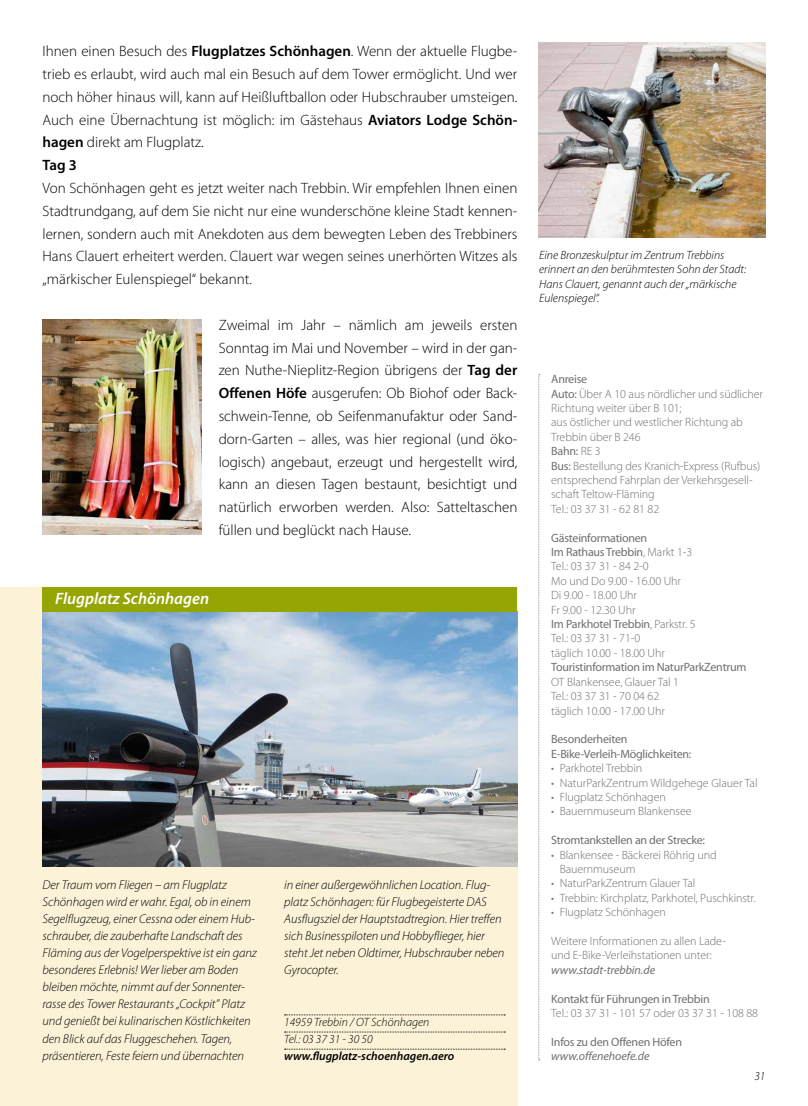
<style>
.page{position:relative;width:808px;height:1106px;background:#fff}
.page>*{position:absolute;margin:0;border:0;box-sizing:border-box;transform-origin:0 0}
.t1{font:italic 600 16.5px "Myriad Pro";color:#fff}
.t2{font:300 15px/22.8px "Myriad Pro";color:#000;text-align:justify}
.t3{font:italic 300 12.75px/17.1px "Myriad Pro";letter-spacing:-.005em;color:#000}
.t4{font:300 12px/14.4px "Myriad Pro";letter-spacing:-.005em;color:#6f6f6e}
.t5{font:italic 300 12px/14.4px "Myriad Pro";color:#000}
.t6{font:12px/14.4px "Myriad Pro";letter-spacing:-.02em;color:#6f6f6e}
.t7{font:italic 12px "Myriad Pro";letter-spacing:-.005em;color:#6f6f6e}
.t8{font:italic 600 12px "Myriad Pro";color:#000}
.s1{font-weight:600}
.s2{font-weight:400}
</style>
<div class="page">
<div style="left:0;top:587px;width:517px;height:519px;background:#fbf2d8"></div>
<img style="left:539px;top:43px;width:227px;height:194px">
<img style="left:43px;top:611px;width:474px;height:255px">
<svg style="left:285px;top:1014px;width:220px;height:1px"></svg>
<svg style="left:285px;top:1031px;width:220px;height:1px"></svg>
<svg style="left:285px;top:1048px;width:220px;height:1px"></svg>
<div style="left:43px;top:587px;width:474px;height:24px;background:#95a503"></div>
<svg style="left:538px;top:374px;width:2px;height:686px"></svg>
<img style="left:43px;top:319px;width:159px;height:215px">
<p class="t2" style="left:43px;top:40px;width:476px;text-align:left">I hnen einen Besuch des <span class="s1">Flugplatzes Schönhagen</span>. Wenn der aktuelle Flugbe&shy;trieb es erlaubt, wird auch mal ein Besuch auf dem Tower ermöglicht. Und wer noch höher hinaus will, kann auf Heißluftballon oder H ubschrauber umsteigen.<br>Auch eine Übernachtung ist möglich: im Gästehaus <span class="s1">Aviators Lodge Schön&shy;hagen</span> direkt am Flugplatz.<br><span class="s1">Tag 3</span></p>
<p class="t2" style="left:43px;top:177px;width:476px">Von Schönhagen geht es jetzt weiter nach Trebbin. Wir empfehlen I hnen einen Stadtrundgang, auf dem Sie nicht nur eine wunderschöne kleine Stadt kennen&shy;lernen, sondern auch mit Anekdoten aus dem bewegten Leben des Trebbiners Hans Clauert erheitert werden. Clauert war wegen seines unerhörten Witzes als „märkischer Eulenspiegel“ bekannt.</p>
<p class="t2" style="left:219px;top:314px;width:300px">Zweimal im Jahr – nämlich am jeweils ersten Sonntag im Mai und November – wird in der gan&shy;zen N uthe-N ieplitz-Region übrigens der <span class="s1">Tag der Offenen Höfe</span> ausgerufen: Ob Biohof oder Back&shy;schwein-Tenne, ob Seifenmanufaktur oder Sand&shy;dorn-Garten – alles, was hier regional (und öko&shy;logisch) angebaut, erzeugt und hergestellt wird, kann an diesen Tagen bestaunt, besichtigt und natürlich erworben werden. Also: Satteltaschen füllen und beglückt nach Hause.</p>
<p class="t1" style="left:55px;top:589px;width:155px">Flugplatz Schönhagen</p>
<p class="t3" style="left:43px;top:876px;width:216px">Der Traum vom Fliegen – am Flugplatz Schönhagen wird er wahr. Egal, ob in einem Segelflugzeug, einer Cessna oder einem Hub&shy;schrauber, die zauberhafte Landschaft des Fläming aus der Vogelperspektive ist ein ganz besonderes Erlebnis! Wer lieber am Boden bleiben möchte, nimmt auf der Sonnenter&shy;rasse des Tower Restaurants „Cockpit” Platz und genießt bei kulinarischen Köstlichkeiten den Blick auf das Fluggeschehen. Tagen, präsentieren, Feste feiern und übernachten</p>
<p class="t3" style="left:284px;top:876px;width:222px">in einer außergewöhnlichen Location. Flug&shy;platz Schönhagen: für Flugbegeisterte DAS Ausflugsziel der Hauptstadtregion. Hier treffen sich Businesspiloten und Hobbyflieger, hier steht Jet neben Oldtimer, Hubschrauber neben Gyrocopter.</p>
<p class="t5" style="left:284px;top:1013px;width:147px;line-height:17.1px">14959 Trebbin / OT Schönhagen<br>Tel.: 03 37 31 - 30 50</p>
<p class="t8" style="left:284px;top:1049px;width:172px">www.flugplatz-schoenhagen.aero</p>
<p class="t5" style="left:539px;top:248px;width:208px">Eine Bronzeskulptur im Zentrum Trebbins erinnert an den berühmtesten Sohn der Stadt:<br>Hans Clauert, genannt auch der „märkische Eulenspiegel“.</p>
<p class="t4" style="left:551px;top:372px;width:213px"><span class="s2">Anreise<br>Auto:</span> Über A 10 aus nördlicher und südlicher<br>Richtung weiter über B 101;<br>aus östlicher und westlicher Richtung ab<br>Trebbin über B 246<br><span class="s2">Bahn:</span> RE 3<br><span class="s2">Bus:</span> Bestellung des Kranich-Express (Rufbus) entsprechend Fahrplan der Verkehrsgesell&shy;schaft Teltow-Fläming<br>Tel.: 03 37 31 - 62 81 82</p>
<p class="t4" style="left:551px;top:530px;width:146px"><span class="s2">Gästeinformationen<br>Im Rathaus Trebbin</span>, Markt 1-3<br>Tel.: 03 37 31 - 84 2-0<br>Mo und Do 9.00 - 16.00 Uhr<br>Di 9.00 - 18.00 Uhr<br>Fr 9.00 - 12.30 Uhr<br><span class="s2">Im Parkhotel Trebbin</span>, Parkstr. 5<br>Tel.: 03 37 31 - 71-0<br>täglich 10.00 - 18.00 Uhr</p>
<p class="t6" style="left:551px;top:660px;width:197px">Touristinformation im NaturParkZentrum</p>
<p class="t4" style="left:551px;top:674px;width:129px">OT Blankensee, Glauer Tal 1<br>Tel.: 03 37 31 - 70 04 62 täglich 10.00 - 17.00 Uhr</p>
<p class="t6" style="left:551px;top:732px;width:142px">Besonderheiten<br>E-Bike-Verleih-Möglichkeiten:</p>
<p class="t4" style="left:551px;top:761px;width:93px">• Parkhotel Trebbin</p>
<p class="t4" style="left:551px;top:775px;width:208px">• NaturParkZentrum Wildgehege Glauer Tal</p>
<p class="t4" style="left:551px;top:790px;width:116px">• Flugplatz Schönhagen</p>
<p class="t4" style="left:551px;top:804px;width:142px">• Bauernmuseum Blankensee</p>
<p class="t6" style="left:551px;top:833px;width:155px">Stromtankstellen an der Strecke:</p>
<p class="t4" style="left:560px;top:847px;width:158px;text-indent:-8px">• Blankensee - Bäckerei Röhrig und<br>Bauernmuseum</p>
<p class="t4" style="left:551px;top:876px;width:146px">• NaturParkZentrum Glauer Tal</p>
<p class="t4" style="left:551px;top:890px;width:206px">• Trebbin: Kirchplatz, Parkhotel, Puschkinstr.</p>
<p class="t4" style="left:551px;top:905px;width:116px">• Flugplatz Schönhagen</p>
<p class="t4" style="left:551px;top:934px;width:175px">Weitere I nformationen zu allen Lade&shy;und E-Bike-Verleihstationen unter:</p>
<p class="t7" style="left:551px;top:963px;width:105px">www.stadt-trebbin.de</p>
<p class="t6" style="left:551px;top:991px;width:160px">Kontakt für Führungen in Trebbin</p>
<p class="t4" style="left:551px;top:1006px;width:208px">Tel.: 03 37 31 - 101 57 oder 03 37 31 - 108 88</p>
<p class="t6" style="left:551px;top:1034px;width:132px">Infos zu den Offenen Höfen</p>
<p class="t7" style="left:551px;top:1049px;width:100px">www.offenehoefe.de</p>
<p class="t5" style="left:754px;top:1069px;width:13px">31</p>
</div>
